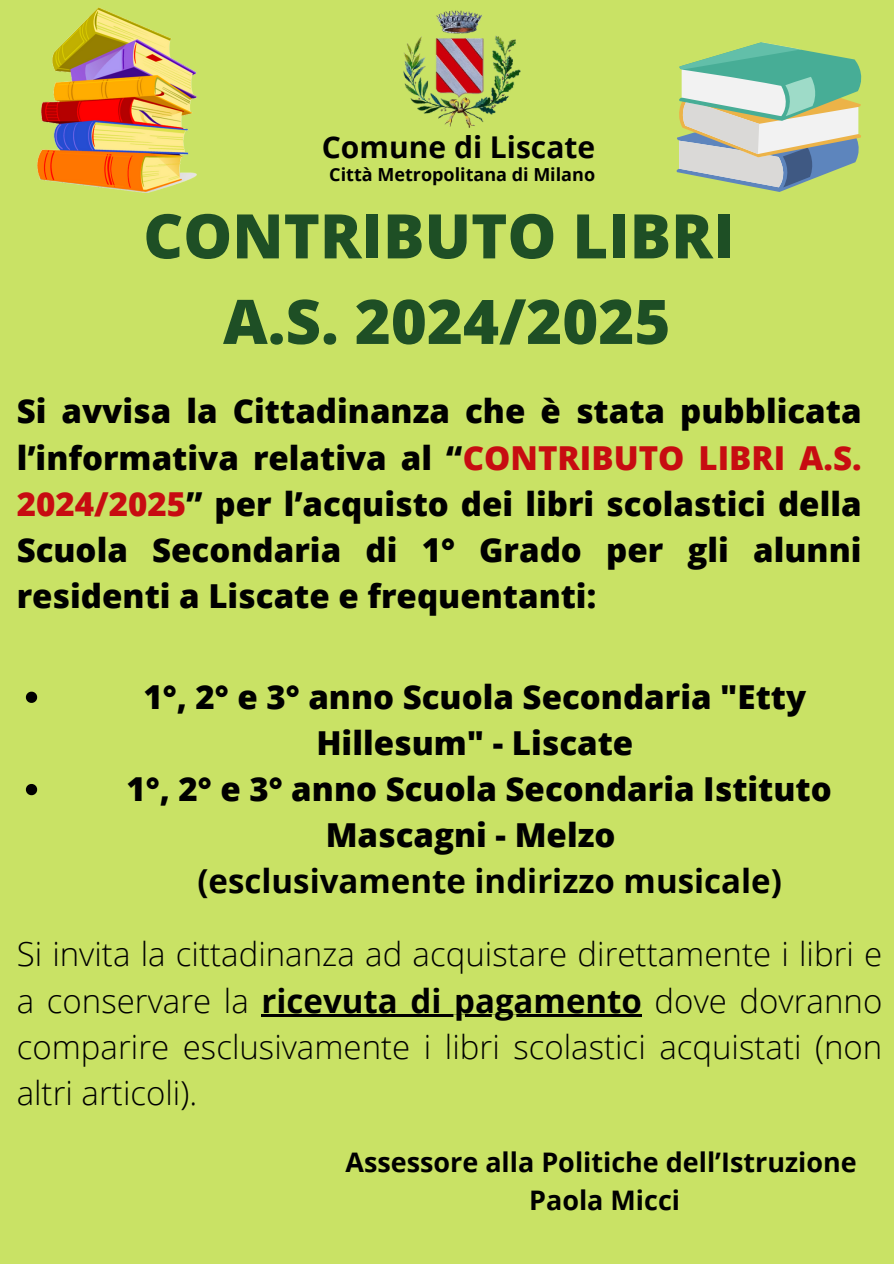
<style>
.page{position:relative;width:894px;height:1264px;background:#fff}
.page>*{position:absolute;margin:0;border:0;box-sizing:border-box;transform-origin:0 0}
.t1{font:800 61.5px/85.5px "Open Sans";color:#1e4f25;text-align:center}
.t2{font:800 33px/46.2px "Open Sans";color:#000;text-align:center}
.t3{font:300 33px/46.2px "Open Sans";color:#000}
.t4{font:700 33px "Open Sans";color:#000}
.t5{font:700 30px "Open Sans";color:#000}
.t6{font:700 27px/37.7px "Open Sans";color:#000;text-align:center}
.t7{font:700 18px "Open Sans";color:#000}
.s1{color:#c70c11}
.s2{font-weight:700}
</style>
<div class="page">
<div style="left:0;top:0;width:893px;height:1263px;background:#c9e265"></div>
<svg style="left:676px;top:42px;width:184px;height:150px"></svg>
<img style="left:37px;top:8px;width:160px;height:184px">
<img style="left:403px;top:10px;width:118px;height:118px">
<svg style="left:26px;top:691px;width:11px;height:12px"></svg>
<svg style="left:26px;top:784px;width:11px;height:11px"></svg>
<hr style="left:261px;top:1014px;width:380px;height:3px;background:#000">
<h2 class="t5" style="left:322px;top:126px;width:275px">Comune di Liscate</h2>
<h1 class="t7" style="left:329px;top:162px;width:267px">Città Metropolitana di Milano</h1>
<p class="t1" style="left:143px;top:192px;width:592px">CONTRIBUTO LIBRI<br>A.S. 2024/2025</p>
<h2 class="t2" style="left:17px;top:387px;width:846px;text-align:justify">Si avvisa la Cittadinanza che è stata pubblicata l’informativa relativa al “<span class="s1">CONTRIBUTO LIBRI A.S.<br>2024/2025</span>” per l’acquisto dei libri scolastici della Scuola Secondaria di 1° Grado per gli alunni residenti a Liscate e frequentanti:</h2>
<p class="t2" style="left:143px;top:672px;width:664px">1°, 2° e 3° anno Scuola Secondaria "Etty<br>Hillesum" - Liscate</p>
<p class="t2" style="left:126px;top:765px;width:706px">1°, 2° e 3° anno Scuola Secondaria Istituto<br>Mascagni - Melzo</p>
<h2 class="t4" style="left:197px;top:857px;width:586px">(esclusivamente indirizzo musicale)</h2>
<h3 class="t3" style="left:17px;top:930px;width:866px">Si invita la cittadinanza ad acquistare direttamente i libri e a conservare la <span class="s2">ricevuta di pagamento</span> dove dovranno</h3>
<h4 class="t3" style="left:17px;top:1022px;width:866px">comparire esclusivamente i libri scolastici acquistati (non altri articoli).</h4>
<p class="t6" style="left:345px;top:1143px;width:512px">Assessore alla Politiche dell’Istruzione<br>Paola Micci</p>
</div>
